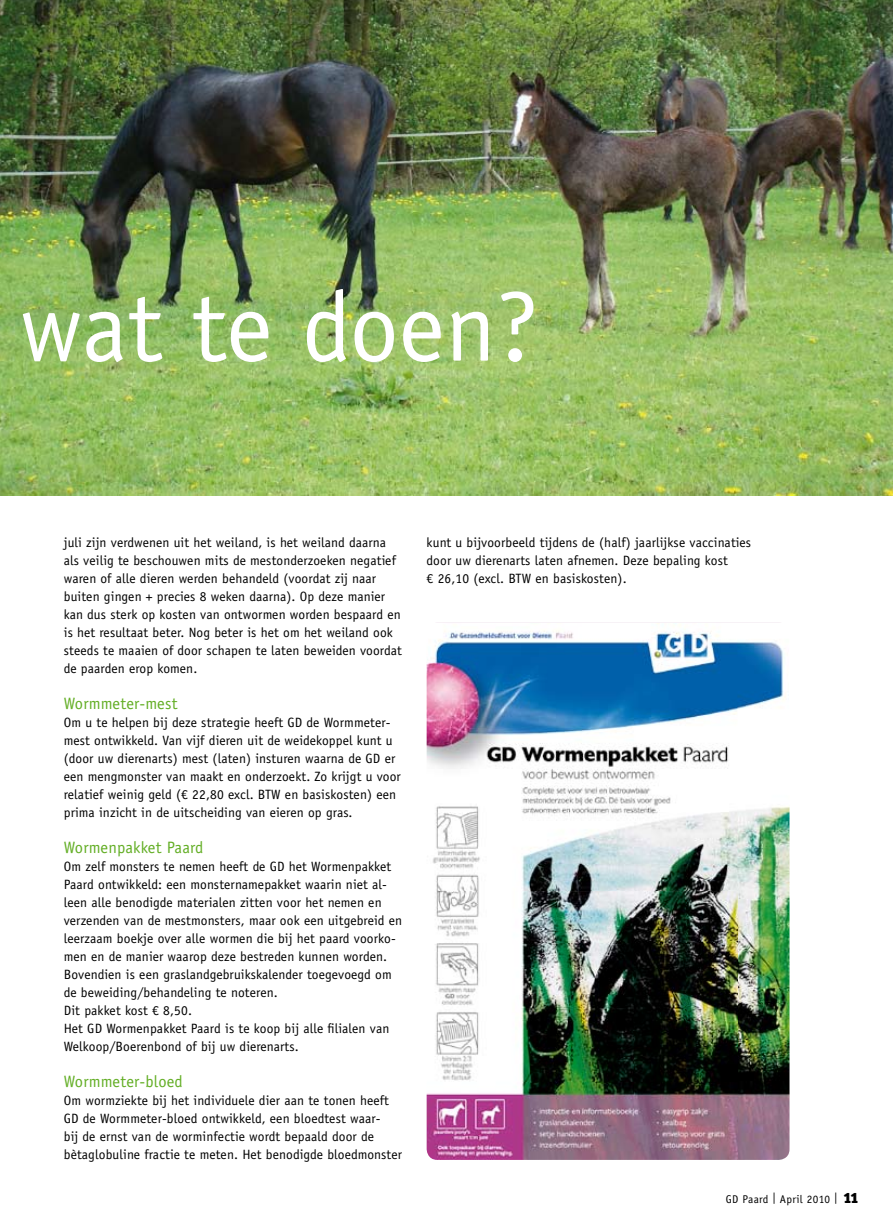
<style>
.page{position:relative;width:893px;height:1225px;background:#fff}
.page>*{position:absolute;margin:0;border:0;box-sizing:border-box;transform-origin:0 0}
.t1{font:99px "Officina Sans Std";color:#fff}
.t2{font:16.5px "Officina Sans Std";letter-spacing:.01em;color:#63ae25}
.t3{font:13.5px/18px "Officina Sans Std";letter-spacing:.01em;color:#000}
.t4{font:11.25px "Officina Sans Std";letter-spacing:.03em;color:#000}
.s1{font-family:"Officina San ITC";font-weight:900;font-size:15px}
</style>
<div class="page">
<img style="left:0;top:0;width:893px;height:496px">
<img style="left:427px;top:623px;width:362px;height:537px">
<h1 class="t1" style="left:19px;top:269px;width:520px">wat te doen?</h1>
<p class="t3" style="left:64px;top:533px;width:340px">juli zijn verdwenen uit het weiland, is het weiland daarna als veilig te beschouwen mits de mestonderzoeken negatief waren of alle dieren werden behandeld (voordat zij naar buiten gingen + precies 8 weken daarna). op deze manier kan dus sterk op kosten van ontwormen worden bespaard en is het resultaat beter. nog beter is het om het weiland ook steeds te maaien of door schapen te laten beweiden voordat de paarden erop komen.</p>
<p class="t2" style="left:64px;top:693px;width:115px">Wormmeter-mest</p>
<p class="t3" style="left:64px;top:713px;width:339px">om u te helpen bij deze strategie heeft GD de Wormmeter&shy;mest ontwikkeld. Van vijf dieren uit de weidekoppel kunt u (door uw dierenarts) mest (laten) insturen waarna de GD er een mengmonster van maakt en onderzoekt. Zo krijgt u voor relatief weinig geld (€ 22,80 excl. BtW en basiskosten) een prima inzicht in de uitscheiding van eieren op gras.</p>
<p class="t2" style="left:64px;top:837px;width:141px">Wormenpakket Paard</p>
<p class="t3" style="left:64px;top:857px;width:340px">om zelf monsters te nemen heeft de GD het Wormenpakket Paard ontwikkeld: een monsternamepakket waarin niet al&shy;leen alle benodigde materialen zitten voor het nemen en verzenden van de mestmonsters, maar ook een uitgebreid en leerzaam boekje over alle wormen die bij het paard voorko&shy;men en de manier waarop deze bestreden kunnen worden.<br>Bovendien is een graslandgebruikskalender toegevoegd om de beweiding/behandeling te noteren.<br>Dit pakket kost € 8,50.<br>Het GD Wormenpakket Paard is te koop bij alle filialen van Welkoop/Boerenbond of bij uw dierenarts.</p>
<p class="t2" style="left:64px;top:1071px;width:121px">Wormmeter-bloed</p>
<p class="t3" style="left:64px;top:1091px;width:340px">om wormziekte bij het individuele dier aan te tonen heeft GD de Wormmeter-bloed ontwikkeld, een bloedtest waar-<br>bij de ernst van de worminfectie wordt bepaald door de bètaglobuline fractie te meten. Het benodigde bloedmonster</p>
<p class="t3" style="left:427px;top:533px;width:326px">kunt u bijvoorbeeld tijdens de (half) jaarlijkse vaccinaties door uw dierenarts laten afnemen. Deze bepaling kost<br>€ 26,10 (excl. BtW en basiskosten).</p>
<p class="t4" style="left:726px;top:1192px;width:135px">GD Paard | April 2010 | <span class="s1">11</span></p>
</div>
